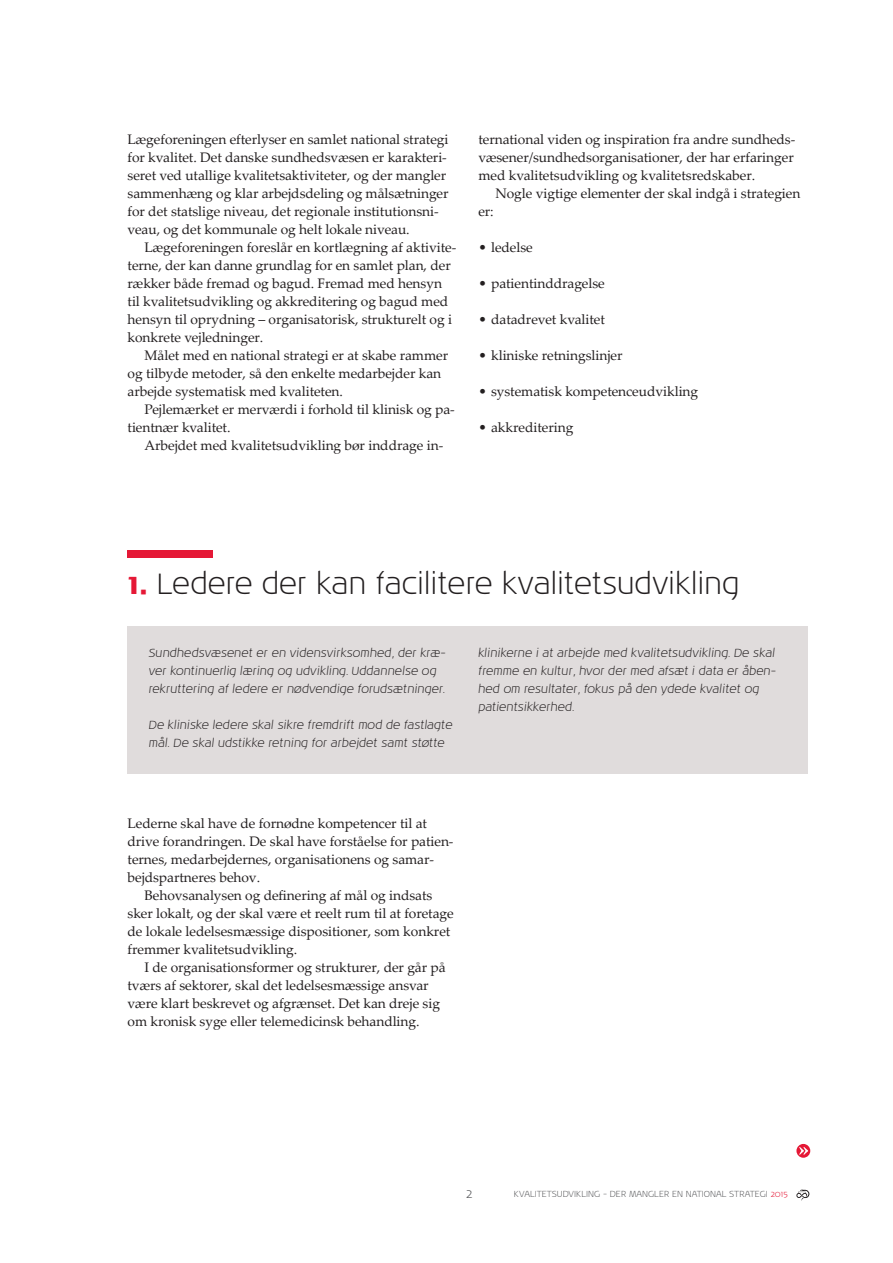
<style>
.page{position:relative;width:893px;height:1263px;background:#fff}
.page>*{position:absolute;margin:0;border:0;box-sizing:border-box;transform-origin:0 0}
.t1{font:300 30px "Noa LT Std";color:#231f20}
.t2{font:13.8px/18px "Palatino Linotype";letter-spacing:-.005em;color:#231f20}
.t3{font:300 13.5px "Noa LT Std";color:#57585a}
.t4{font:italic 300 12px/18px "Noa LT Std";color:#231f20}
.t5{font:300 9px "Noa LT Std";color:#57585a}
.s1{font-weight:700;color:#e51836}
.s2{color:#e51836}
</style>
<div class="page">
<svg style="left:796px;top:1189px;width:13px;height:12px"></svg>
<svg style="left:796px;top:1144px;width:14px;height:14px"></svg>
<div style="left:128px;top:550px;width:85px;height:7px;background:#e51836"></div>
<div style="left:128px;top:627px;width:680px;height:147px;background:#e0dcdc"></div>
<p class="t2" style="left:128px;top:130px;width:323px">Lægeforeningen efterlyser en samlet national strategi for kvalitet. Det danske sundhedsvæsen er karakteri&shy;seret ved utallige kvalitetsaktiviteter, og der mangler sammenhæng og klar arbejdsdeling og målsætninger for det statslige niveau, det regionale institutionsni&shy;veau, og det kommunale og helt lokale niveau.</p>
<p class="t2" style="left:128px;top:238px;width:330px;text-indent:17px">Lægeforeningen foreslår en kortlægning af aktivite&shy;terne, der kan danne grundlag for en samlet plan, der rækker både fremad og bagud. Fremad med hensyn til kvalitetsudvikling og akkreditering og bagud med hensyn til oprydning – organisatorisk, strukturelt og i konkrete vejledninger.</p>
<p class="t2" style="left:128px;top:346px;width:322px;text-indent:17px">Målet med en national strategi er at skabe rammer og tilbyde metoder, så den enkelte medarbejder kan arbejde systematisk med kvaliteten.</p>
<p class="t2" style="left:128px;top:400px;width:329px;text-indent:17px">Pejlemærket er merværdi i forhold til klinisk og pa&shy;tientnær kvalitet.</p>
<p class="t2" style="left:145px;top:436px;width:300px">Arbejdet med kvalitetsudvikling bør inddrage in-</p>
<p class="t2" style="left:478px;top:130px;width:318px;text-align:justify">ternational viden og inspiration fra andre sundheds&shy;væsener/sundhedsorganisationer, der har erfaringer med kvalitetsudvikling og kvalitetsredskaber.</p>
<p class="t2" style="left:495px;top:184px;width:307px">Nogle vigtige elementer der skal indgå i strategien</p>
<p class="t2" style="left:478px;top:202px;width:17px">er:</p>
<p class="t2" style="left:478px;top:238px;width:56px">• ledelse</p>
<p class="t2" style="left:478px;top:274px;width:128px">• patientinddragelse</p>
<p class="t2" style="left:478px;top:310px;width:128px">• datadrevet kvalitet</p>
<p class="t2" style="left:478px;top:346px;width:146px">• kliniske retningslinjer</p>
<p class="t2" style="left:478px;top:382px;width:221px">• systematisk kompetenceudvikling</p>
<p class="t2" style="left:478px;top:418px;width:96px">• akkreditering</p>
<h1 class="t1" style="left:128px;top:566px;width:613px"><span class="s1">1.</span> LEDERE DER KAN FACILITERE KVALITETSUDVIKLING</h1>
<p class="t4" style="left:149px;top:645px;width:299px">Sundhedsvæsenet er en vidensvirksomhed, der kræ&shy;ver kontinuerlig læring og udvikling. Uddannelse og rekruttering af ledere er nødvendige forudsætninger.</p>
<p class="t4" style="left:149px;top:717px;width:305px">De kliniske ledere skal sikre fremdrift mod de fastlagte mål. De skal udstikke retning for arbejdet samt støtte</p>
<p class="t4" style="left:478px;top:645px;width:299px">klinikerne i at arbejde med kvalitetsudvikling. De skal fremme en kultur, hvor der med afsæt i data er åben&shy;hed om resultater, fokus på den ydede kvalitet og patientsikkerhed.</p>
<p class="t2" style="left:128px;top:814px;width:301px">Lederne skal have de fornødne kompetencer til at</p>
<p class="t2" style="left:128px;top:832px;width:327px">drive forandringen. De skal have forståelse for patien-</p>
<p class="t2" style="left:128px;top:850px;width:308px">ternes, medarbejdernes, organisationens og samar-</p>
<p class="t2" style="left:128px;top:868px;width:134px">bejdspartneres behov.</p>
<p class="t2" style="left:145px;top:886px;width:289px">Behovsanalysen og definering af mål og indsats</p>
<p class="t2" style="left:128px;top:904px;width:328px">sker lokalt, og der skal være et reelt rum til at foretage</p>
<p class="t2" style="left:128px;top:922px;width:324px">de lokale ledelsesmæssige dispositioner, som konkret</p>
<p class="t2" style="left:128px;top:940px;width:171px">fremmer kvalitetsudvikling.</p>
<p class="t2" style="left:145px;top:958px;width:303px">I de organisationsformer og strukturer, der går på</p>
<p class="t2" style="left:128px;top:976px;width:303px">tværs af sektorer, skal det ledelsesmæssige ansvar</p>
<p class="t2" style="left:128px;top:994px;width:314px">være klart beskrevet og afgrænset. Det kan dreje sig</p>
<p class="t2" style="left:128px;top:1012px;width:294px">om kronisk syge eller telemedicinsk behandling.</p>
<p class="t3" style="left:466px;top:1185px;width:8px">2</p>
<p class="t5" style="left:514px;top:1188px;width:275px">KVALITETSUDVIKLING - DER MANGLER EN NATIONAL STRATEGI <span class="s2">2015</span></p>
</div>
